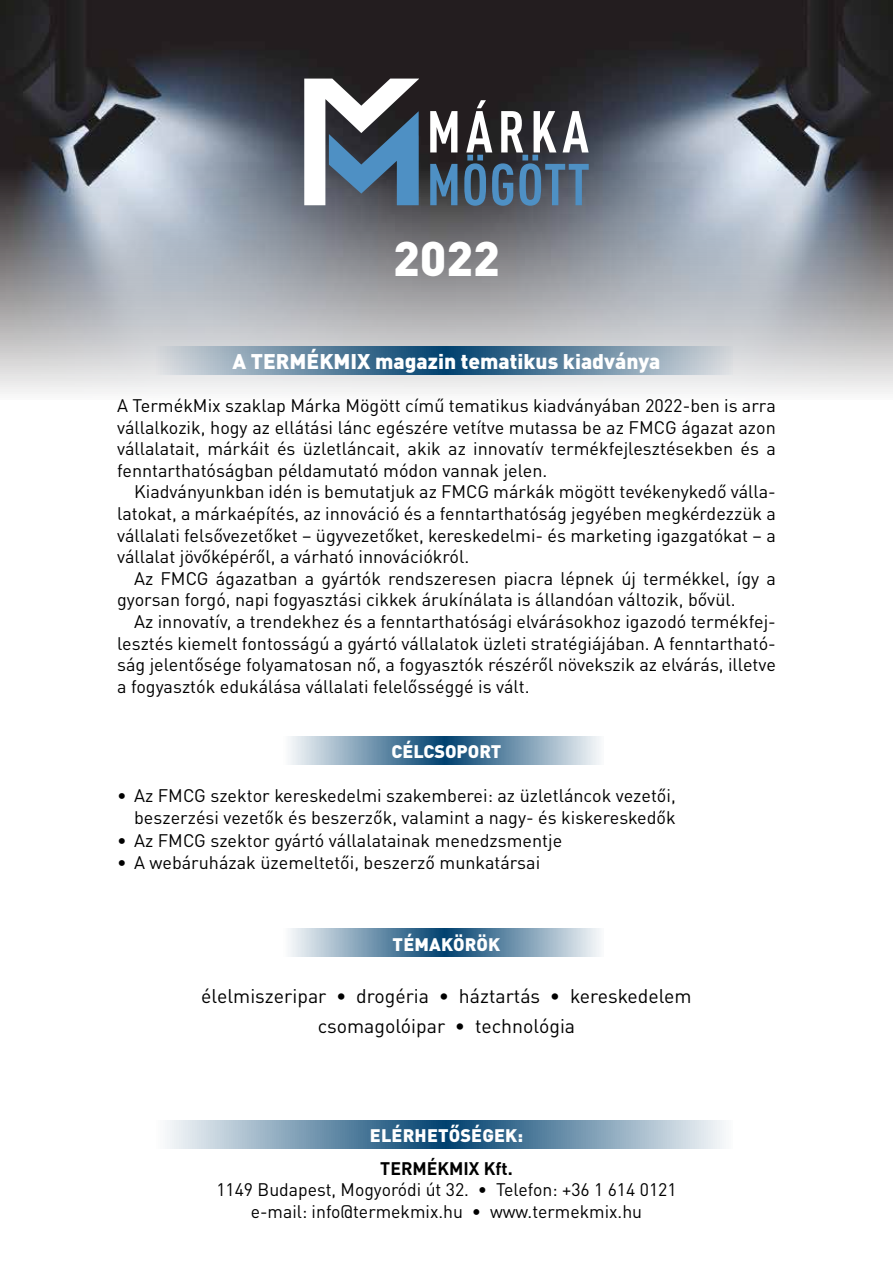
<style>
.page{position:relative;width:893px;height:1263px;background:#fff}
.page>*{position:absolute;margin:0;border:0;box-sizing:border-box;transform-origin:0 0}
.t1{font:900 48px "DIN Pro";color:#fff}
.t2{font:900 21px "DIN Pro";color:#fff}
.t3{font:19.5px/30px "DIN Pro";color:#000;text-align:center}
.t4{font:18px/21.6px "DIN Pro";color:#000;text-align:justify}
.t5{font:900 18px "DIN Pro";letter-spacing:.01em;color:#fff}
.t6{font:700 18px "DIN Pro";color:#000}
</style>
<div class="page">
<img style="left:0;top:0;width:893px;height:394px">
<svg style="left:290px;top:737px;width:310px;height:28px;background:#799bb3"></svg>
<svg style="left:290px;top:929px;width:310px;height:28px;background:#799bb3"></svg>
<svg style="left:153px;top:347px;width:580px;height:28px;background:#6d8ea6"></svg>
<svg style="left:304px;top:79px;width:115px;height:126px"></svg>
<svg style="left:430px;top:100px;width:159px;height:106px;background:#5b6774"></svg>
<svg style="left:167px;top:1120px;width:557px;height:28px;background:#7a9bb3"></svg>
<h1 class="t1" style="left:393px;top:218px;width:108px">2022</h1>
<p class="t2" style="left:233px;top:343px;width:429px">A TERMÉKMIX magazin tematikus kiadványa</p>
<p class="t4" style="left:117px;top:393px;width:660px">A TermékMix szaklap Márka Mögött című tematikus kiadványában 2022-ben is arra vállalkozik, hogy az ellátási lánc egészére vetítve mutassa be az FMCG ágazat azon vállalatait, márkáit és üzletláncait, akik az innovatív termékfejlesztésekben és a fenntarthatóságban példamutató módon vannak jelen.</p>
<p class="t4" style="left:117px;top:479px;width:660px;text-indent:17px">Kiadványunkban idén is bemutatjuk az FMCG márkák mögött tevékenykedő válla&shy;latokat, a márkaépítés, az innováció és a fenntarthatóság jegyében megkérdezzük a vállalati felsővezetőket – ügyvezetőket, kereskedelmi- és marketing igazgatókat – a vállalat jövőképéről, a várható innovációkról.</p>
<p class="t4" style="left:117px;top:566px;width:660px;text-indent:17px">Az FMCG ágazatban a gyártók rendszeresen piacra lépnek új termékkel, így a gyorsan forgó, napi fogyasztási cikkek árukínálata is állandóan változik, bővül.</p>
<p class="t4" style="left:117px;top:609px;width:660px;text-indent:17px">Az innovatív, a trendekhez és a fenntarthatósági elvárásokhoz igazodó termékfej&shy;lesztés kiemelt fontosságú a gyártó vállalatok üzleti stratégiájában. A fenntartható&shy;ság jelentősége folyamatosan nő, a fogyasztók részéről növekszik az elvárás, illetve a fogyasztók edukálása vállalati felelősséggé is vált.</p>
<p class="t5" style="left:392px;top:736px;width:111px">CÉLCSOPORT</p>
<p class="t4" style="left:117px;top:782px;width:560px;line-height:22.5px;text-align:right">• Az FMCG szektor kereskedelmi szakemberei: az üzletláncok vezetői, beszerzési vezetők és beszerzők, valamint a nagy- és kiskereskedők</p>
<p class="t4" style="left:117px;top:828px;width:447px">• Az FMCG szektor gyártó vállalatainak menedzsmentje</p>
<p class="t4" style="left:117px;top:850px;width:425px">• A webáruházak üzemeltetői, beszerző munkatársai</p>
<p class="t5" style="left:393px;top:929px;width:109px">TÉMAKÖRÖK</p>
<p class="t3" style="left:201px;top:979px;width:492px">élelmiszeripar • drogéria • háztartás • kereskedelem csomagolóipar • technológia</p>
<p class="t5" style="left:370px;top:1119px;width:155px">ELÉRHETŐSÉGEK:</p>
<p class="t6" style="left:380px;top:1153px;width:134px">TERMÉKMIX Kft.</p>
<p class="t4" style="left:216px;top:1177px;width:462px;text-align:center">1149 Budapest, Mogyoródi út 32. • Telefon: +36 1 614 0121 e-mail: info@termekmix.hu • www.termekmix.hu</p>
</div>
